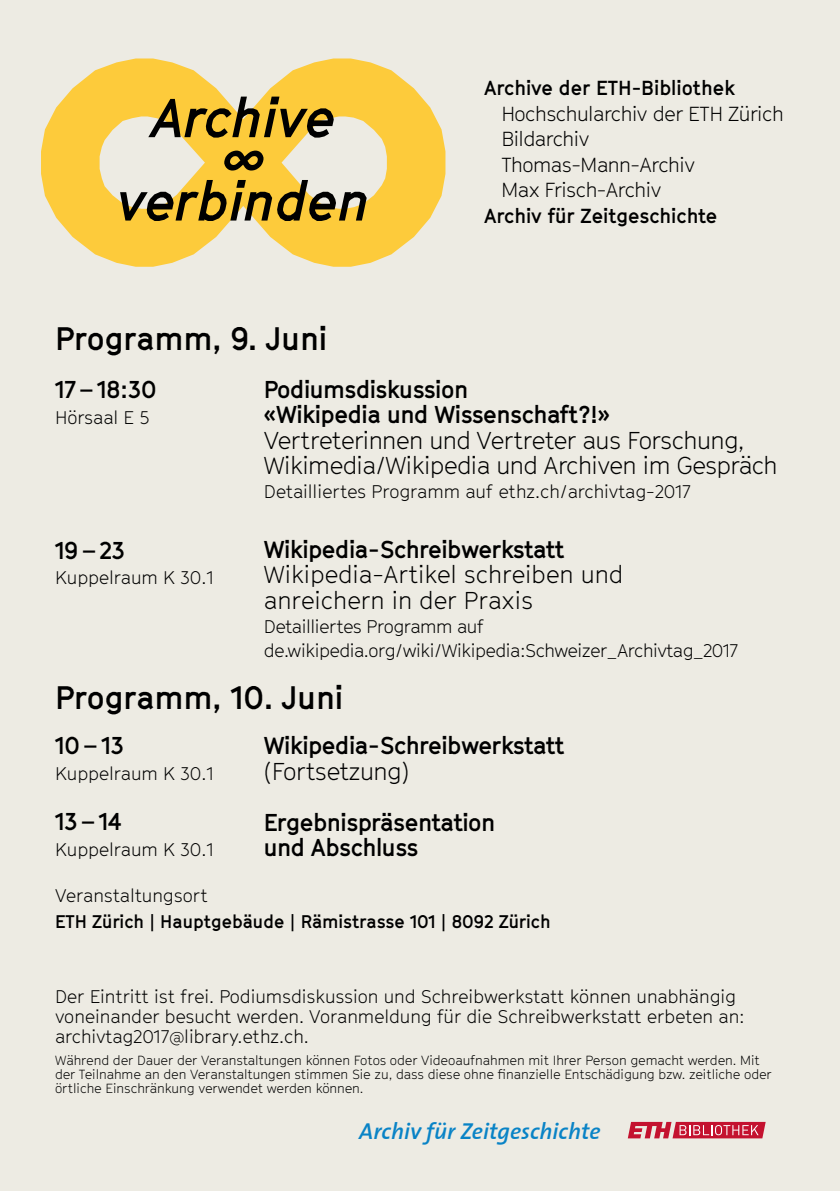
<style>
.page{position:relative;width:840px;height:1191px;background:#fff}
.page>*{position:absolute;margin:0;border:0;box-sizing:border-box;transform-origin:0 0}
.t1{font:italic 700 53.8px/41.6px "GT Cinetype";color:#000;text-align:center}
.t2{font:700 32px "GT Cinetype";color:#000}
.t3{font:700 24px/25.6px "GT Cinetype";letter-spacing:-.02em;color:#000}
.t4{font:300 24px/25.6px "GT Cinetype";letter-spacing:-.02em;color:#000}
.t5{font:300 24px/25.6px "GT Cinetype";color:#000}
.t6{font:italic 600 23.2px "ETH";color:#0983c6}
.t7{font:300 20px/25.6px "GT Cinetype";letter-spacing:-.02em;color:#000}
.t8{font:700 20px "GT Cinetype";color:#000}
.t9{font:300 18px/20px "GT Cinetype";color:#000}
.t10{font:300 18px/24px "GT Cinetype";letter-spacing:-.02em;color:#000}
.t11{font:700 18px "GT Cinetype";color:#000}
.t12{font:300 13px/14px "GT Cinetype";color:#000}
</style>
<div class="page">
<div style="left:0;top:0;width:839px;height:1191px;background:#edebe3"></div>
<svg style="left:41px;top:58px;width:404px;height:209px;fill:#fdcb3b"></svg>
<svg style="left:627px;top:1121px;width:138px;height:17px;background:#d15366"></svg>
<h1 class="t1" style="left:117px;top:97px;width:254px">Archive<br>∞ verbinden</h1>
<h2 class="t2" style="left:55px;top:319px;width:273px">Programm, 9. Juni</h2>
<p class="t8" style="left:484px;top:76px;width:252px">Archive der ETH-Bibliothek</p>
<p class="t7" style="left:501px;top:100px;width:283px">Hochschularchiv der ETH Zürich<br>Bildarchiv<br>Thomas-Mann-Archiv<br>Max Frisch-Archiv</p>
<p class="t8" style="left:484px;top:204px;width:234px">Archiv für Zeitgeschichte</p>
<h3 class="t3" style="left:55px;top:376px;width:103px">17–18:30</h3>
<p class="t9" style="left:55px;top:407px;width:96px">Hörsaal E 5</p>
<h3 class="t3" style="left:55px;top:537px;width:71px">19–23</h3>
<p class="t9" style="left:55px;top:567px;width:160px">Kuppelraum K 30.1</p>
<h3 class="t3" style="left:263px;top:376px;width:347px">Podiumsdiskussion<br>«Wikipedia und Wissenschaft?!»</h3>
<h3 class="t4" style="left:263px;top:427px;width:515px">Vertreterinnen und Vertreter aus Forschung,<br>Wikimedia/Wikipedia und Archiven im Gespräch</h3>
<p class="t9" style="left:263px;top:482px;width:428px">Detailliertes Programm auf ethz.ch/archivtag-2017</p>
<h3 class="t3" style="left:263px;top:536px;width:302px">Wikipedia-Schreibwerkstatt</h3>
<h3 class="t5" style="left:263px;top:561px;width:360px">Wikipedia-Artikel schreiben und anreichern in der Praxis</h3>
<p class="t10" style="left:263px;top:614px;width:475px">Detailliertes Programm auf de.wikipedia.org/wiki/Wikipedia:Schweizer_Archivtag_2017</p>
<h2 class="t2" style="left:55px;top:678px;width:289px">Programm, 10. Juni</h2>
<h3 class="t3" style="left:55px;top:732px;width:70px">10–13</h3>
<p class="t9" style="left:55px;top:763px;width:160px">Kuppelraum K 30.1</p>
<h3 class="t3" style="left:55px;top:808px;width:68px">13–14</h3>
<p class="t9" style="left:55px;top:839px;width:160px">Kuppelraum K 30.1</p>
<h3 class="t3" style="left:263px;top:732px;width:302px">Wikipedia-Schreibwerkstatt</h3>
<h3 class="t4" style="left:263px;top:758px;width:147px">(Fortsetzung)</h3>
<h3 class="t3" style="left:263px;top:809px;width:233px">Ergebnispräsentation und Abschluss</h3>
<p class="t9" style="left:55px;top:885px;width:154px">Veranstaltungsort</p>
<p class="t11" style="left:55px;top:910px;width:496px">ETH Zürich | Hauptgebäude | Rämistrasse 101 | 8092 Zürich</p>
<p class="t9" style="left:55px;top:986px;width:691px">Der Eintritt ist frei. Podiumsdiskussion und Schreibwerkstatt können unabhängig voneinander besucht werden. Voranmeldung für die Schreibwerkstatt erbeten an: archivtag2017@library.ethz.ch.</p>
<p class="t12" style="left:55px;top:1053px;width:718px">Während der Dauer der Veranstaltungen können Fotos oder Videoaufnahmen mit Ihrer Person gemacht werden. Mit der Teilnahme an den Veranstaltungen stimmen Sie zu, dass diese ohne finanzielle Entschädigung bzw. zeitliche oder örtliche Einschränkung verwendet werden können.</p>
<p class="t6" style="left:359px;top:1111px;width:243px">Archiv für Zeitgeschichte</p>
</div>
